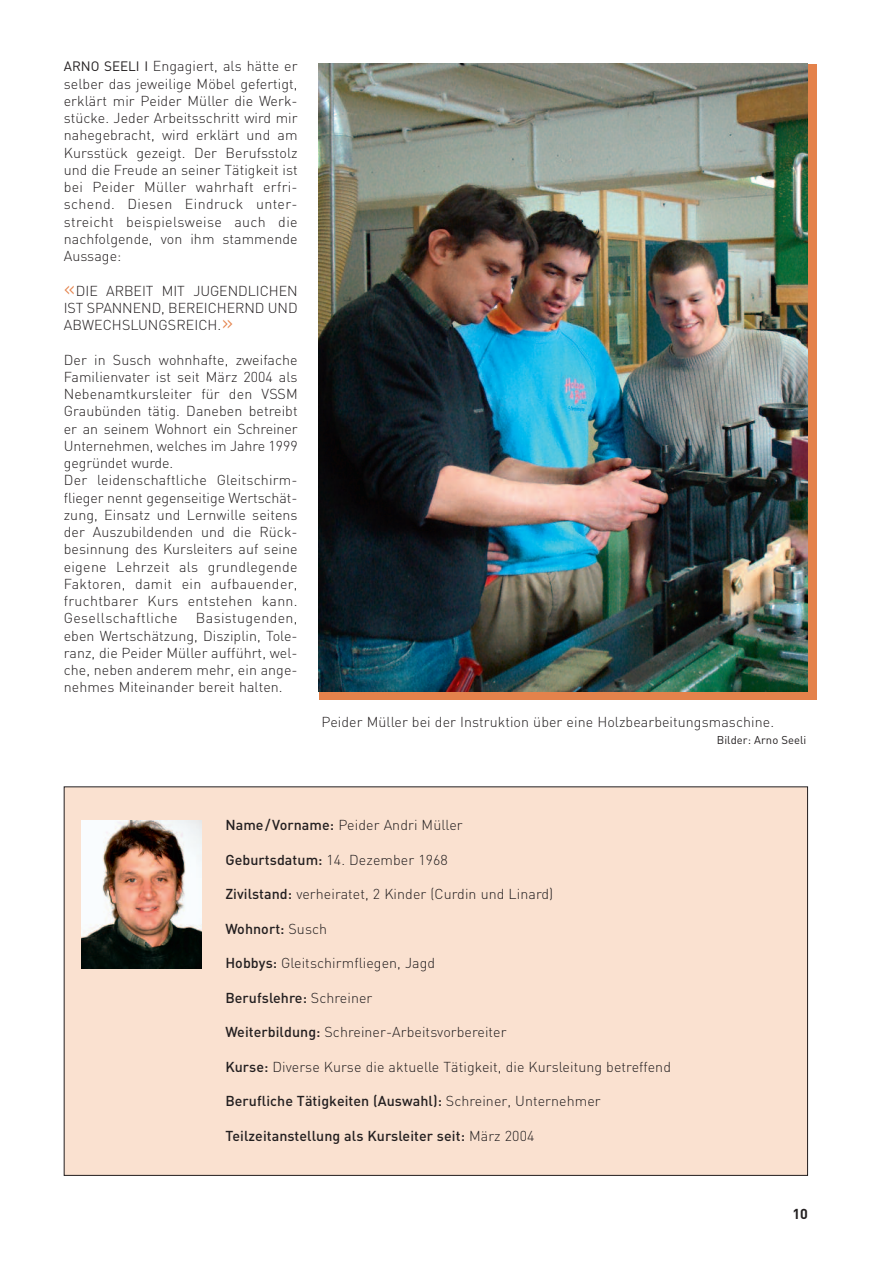
<style>
.page{position:relative;width:893px;height:1263px;background:#fff}
.page>*{position:absolute;margin:0;border:0;box-sizing:border-box;transform-origin:0 0}
.t1{font:300 14.25px/17.2px "DIN";letter-spacing:.005em;color:#231f20;text-align:justify}
.t2{font:500 14.25px "DIN";letter-spacing:.005em;color:#231f20}
.t3{font:700 14.25px "DIN";color:#231f20}
.t4{font:11.25px "DIN";letter-spacing:.005em;color:#231f20}
.s1{font-weight:400;font-size:13.5px}
.s2{font-size:22.5px;color:#e4824b}
.s3{font-weight:500}
.s4{font-weight:300}
</style>
<div class="page">
<div style="left:319px;top:64px;width:497px;height:635px;background:#e4824b"></div>
<div style="left:64px;top:787px;width:743px;height:388px;background:#fae1d0"></div>
<img style="left:81px;top:821px;width:120px;height:147px">
<img style="left:319px;top:64px;width:489px;height:627px">
<p class="t1" style="left:64px;top:58px;width:235px"><span class="s1">ARNO SEELI I</span> Engagiert, als hätte er selber das jeweilige Möbel gefertigt, erklärt mir Peider Müller die Werk&shy;stücke. Jeder Arbeitsschritt wird mir nahegebracht, wird erklärt und am Kursstück gezeigt. Der Berufsstolz und die Freude an seiner Tätigkeit ist bei Peider Müller wahrhaft erfri&shy;schend. Diesen Eindruck unter&shy;streicht beispielsweise auch die nachfolgende, von ihm stammende Aussage:</p>
<p class="t1" style="left:64px;top:282px;width:235px"><span class="s2">«</span>DIE ARBEIT MIT JUGENDLICHEN IST SPANNEND, BEREICHERND UND ABWECHSLUNGSREICH.<span class="s2">»</span></p>
<p class="t1" style="left:64px;top:351px;width:235px;text-align:left">Der in Susch wohnhafte, zweifache Familienvater ist seit März 2004 als Nebenamtkursleiter für den VSSM Graubünden tätig. Daneben betreibt er an seinem Wohnort ein Schreiner Unternehmen, welches im Jahre 1999 gegründet wurde.<br>Der leidenschaftliche Gleitschirm&shy;flieger nennt gegenseitige Wertschät&shy;zung, Einsatz und Lernwille seitens der Auszubildenden und die Rück&shy;besinnung des Kursleiters auf seine eigene Lehrzeit als grundlegende Faktoren, damit ein aufbauender, fruchtbarer Kurs entstehen kann.<br>Gesellschaftliche</p>
<p class="t1" style="left:64px;top:610px;width:235px;text-indent:132px">Basistugenden, eben Wertschätzung, Disziplin, Tole&shy;ranz, die Peider Müller aufführt, wel&shy;che, neben anderem mehr, ein ange&shy;nehmes Miteinander bereit halten.</p>
<p class="t1" style="left:321px;top:713px;width:454px">Peider Müller bei der Instruktion über eine Holzbearbeitungsmaschine.</p>
<p class="t4" style="left:717px;top:734px;width:91px">Bilder: Arno Seeli</p>
<p class="t1" style="left:225px;top:817px;width:239px"><span class="s3">Name/Vorname:</span> Peider Andri Müller</p>
<p class="t1" style="left:225px;top:851px;width:224px"><span class="s3">Geburtsdatum:</span> 14. Dezember 1968</p>
<p class="t1" style="left:225px;top:886px;width:329px"><span class="s3">Zivilstand:</span> verheiratet, 2 Kinder (Curdin und Linard)</p>
<p class="t2" style="left:225px;top:920px;width:103px">Wohnort: <span class="s4">Susch</span></p>
<p class="t1" style="left:225px;top:955px;width:211px"><span class="s3">Hobbys:</span> Gleitschirmfliegen, Jagd</p>
<p class="t2" style="left:225px;top:990px;width:149px">Berufslehre: <span class="s4">Schreiner</span></p>
<p class="t1" style="left:225px;top:1024px;width:283px"><span class="s3">Weiterbildung:</span> Schreiner-Arbeitsvorbereiter</p>
<p class="t1" style="left:225px;top:1058px;width:447px"><span class="s3">Kurse:</span> Diverse Kurse die aktuelle Tätigkeit, die Kursleitung betreffend</p>
<p class="t2" style="left:225px;top:1093px;width:377px">Berufliche Tätigkeiten (Auswahl): <span class="s4">Schreiner, Unternehmer</span></p>
<p class="t2" style="left:225px;top:1128px;width:311px">Teilzeitanstellung als Kursleiter seit: <span class="s4">März 2004</span></p>
<p class="t3" style="left:792px;top:1206px;width:17px">10</p>
</div>
